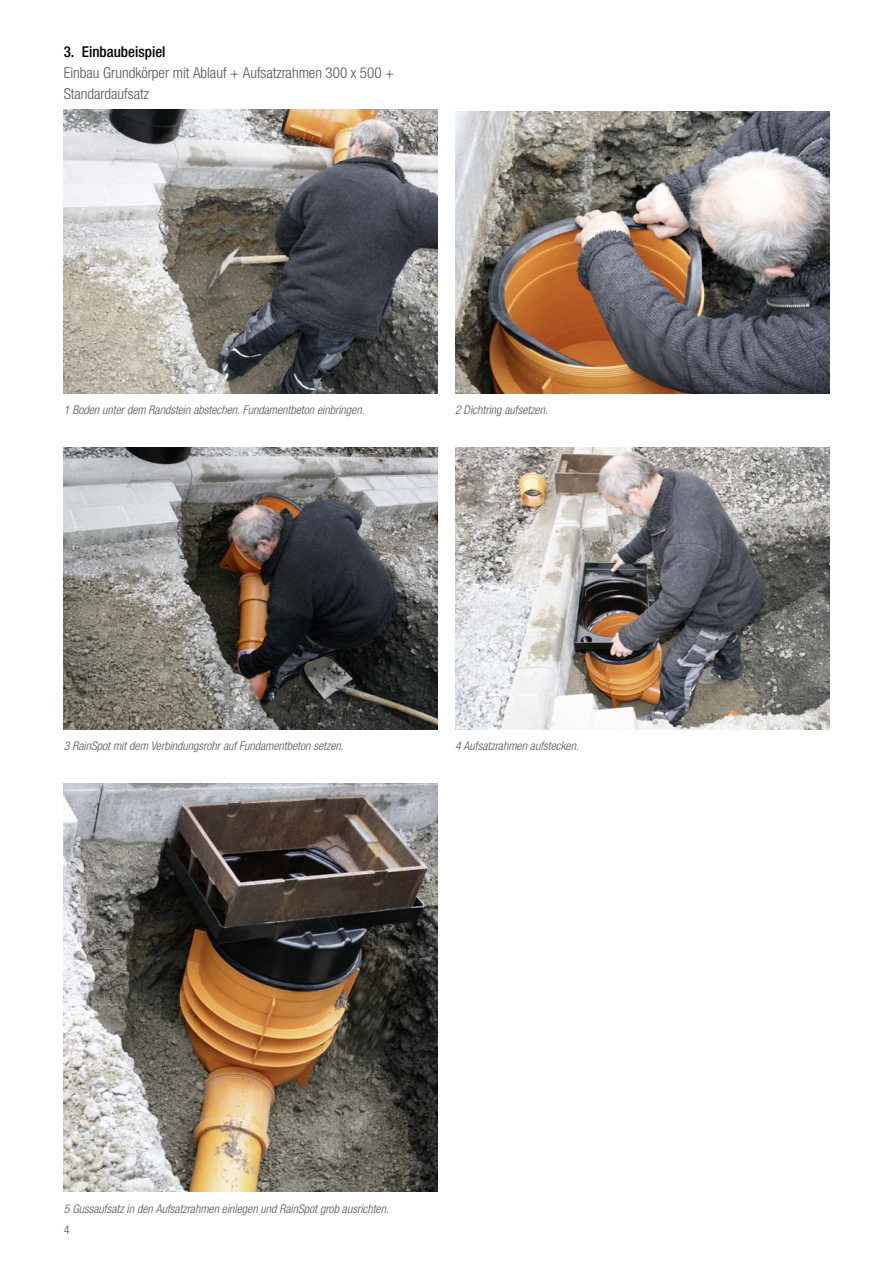
<style>
.page{position:relative;width:893px;height:1263px;background:#fff}
.page>*{position:absolute;margin:0;border:0;box-sizing:border-box;transform-origin:0 0}
.t1{font:300 condensed 15px/21px "Helvetica Neue LTW1 G";color:#545453}
.t2{font:500 condensed 15px "Helvetica Neue LTW1 G";color:#000}
.t3{font:italic 300 condensed 12px "Helvetica Neue LTW1 G";color:#545453}
.t4{font:300 condensed 12px "Helvetica Neue LTW1 G";color:#545453}
</style>
<div class="page">
<img style="left:64px;top:110px;width:374px;height:283px">
<img style="left:455px;top:112px;width:374px;height:281px">
<img style="left:64px;top:448px;width:374px;height:281px">
<img style="left:455px;top:448px;width:374px;height:281px">
<img style="left:64px;top:784px;width:374px;height:407px">
<p class="t2" style="left:64px;top:43px;width:103px">3. Einbaubeispiel</p>
<p class="t1" style="left:64px;top:63px;width:332px">Einbau Grundkörper mit Ablauf + Aufsatzrahmen 300 x 500 +<br>Standardaufsatz</p>
<p class="t3" style="left:64px;top:403px;width:302px">1 Boden unter dem Randstein abstechen. Fundamentbeton einbringen.</p>
<p class="t3" style="left:455px;top:403px;width:94px">2 Dichtring aufsetzen.</p>
<p class="t3" style="left:64px;top:739px;width:281px">3 RainSpot mit dem Verbindungsrohr auf Fundamentbeton setzen.</p>
<p class="t3" style="left:455px;top:739px;width:125px">4 Aufsatzrahmen aufstecken.</p>
<p class="t3" style="left:64px;top:1201px;width:327px">5 Gussaufsatz in den Aufsatzrahmen einlegen und RainSpot grob ausrichten.</p>
<p class="t4" style="left:64px;top:1222px;width:7px">4</p>
</div>
